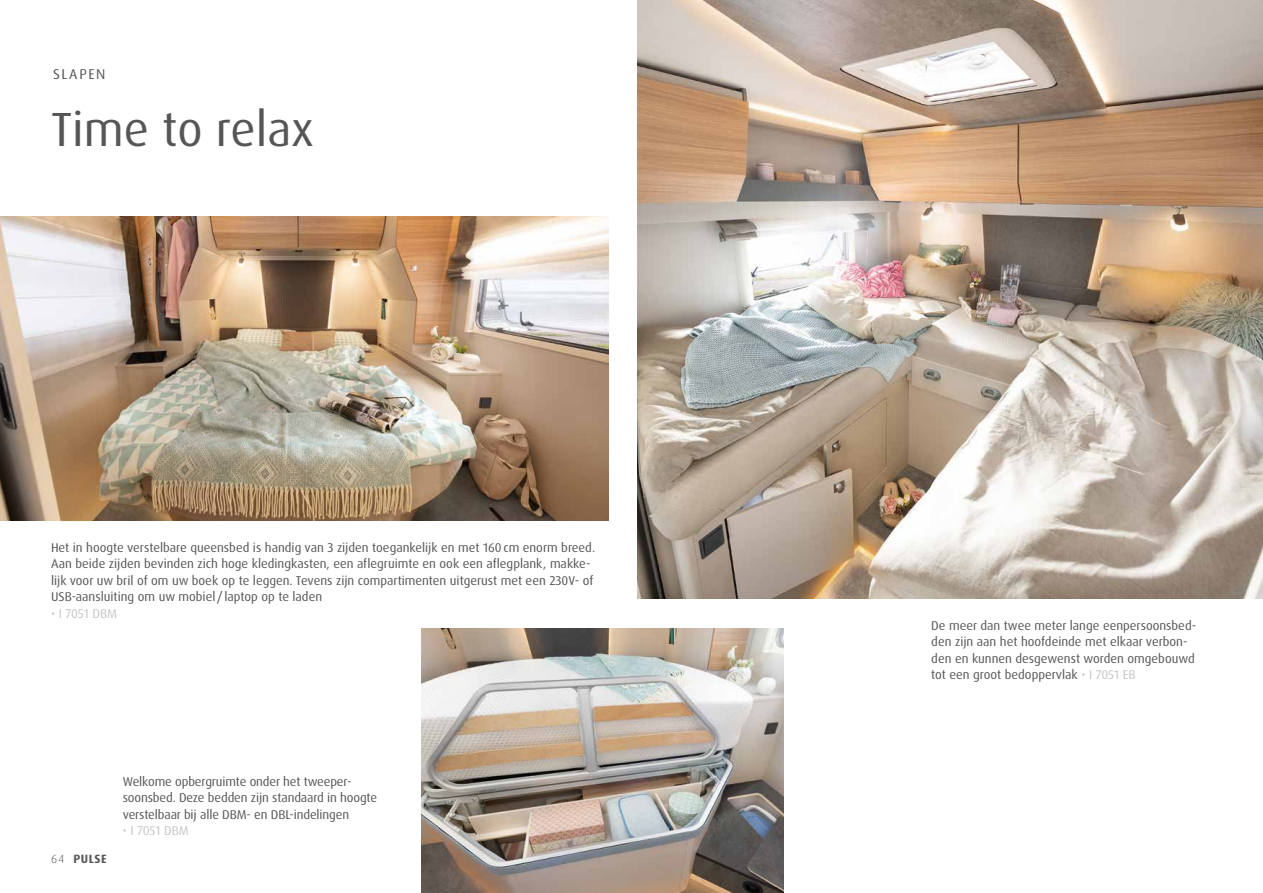
<style>
.page{position:relative;width:1263px;height:893px;background:#fff}
.page>*{position:absolute;margin:0;border:0;box-sizing:border-box;transform-origin:0 0}
.t1{font:48px "Dax Pro";color:#565656}
.t2{font:14.25px "Dax Pro";letter-spacing:.105em;color:#565656}
.t3{font:12.75px/16.5px "Dax OT";color:#565656}
.t4{font:12.75px "Dax OT";color:#c5c6c6}
.t5{font:700 12px "Dax Pro";letter-spacing:.04em;color:#565656}
.s1{font-family:"Dax OT";font-weight:300}
.s2{color:#c5c6c6}
</style>
<div class="page">
<img style="left:0;top:217px;width:608px;height:303px">
<img style="left:638px;top:0;width:625px;height:598px">
<img style="left:421px;top:628px;width:362px;height:265px">
<p class="t2" style="left:53px;top:65px;width:54px">SLAPEN</p>
<h1 class="t1" style="left:51px;top:99px;width:264px">Time to relax</h1>
<p class="t3" style="left:51px;top:539px;width:546px">Het in hoogte verstelbare queensbed is handig van 3 zijden toegankelijk en met 160cm enorm breed.<br>Aan beide zijden bevinden zich hoge kledingkasten, een aflegruimte en ook een aflegplank, makke&shy;lijk voor uw bril of om uw boek op te leggen. Tevens zijn compartimenten uitgerust met een 230V- of USB-aansluiting om uw mobiel / laptop op te laden</p>
<p class="t4" style="left:51px;top:605px;width:68px">• I 7051 DBM</p>
<p class="t5" style="left:51px;top:851px;width:57px"><span class="s1">64</span> PULSE</p>
<p class="t3" style="left:123px;top:773px;width:256px">Welkome opbergruimte onder het tweeper&shy;soonsbed. Deze bedden zijn standaard in hoogte verstelbaar bij alle DBM- en DBL-indelingen</p>
<p class="t4" style="left:123px;top:823px;width:68px">• I 7051 DBM</p>
<p class="t3" style="left:931px;top:617px;width:266px">De meer dan twee meter lange eenpersoonsbed&shy;den zijn aan het hoofdeinde met elkaar verbon&shy;den en kunnen desgewenst worden omgebouwd tot een groot bedoppervlak <span class="s2">• I 7051 EB</span></p>
</div>
